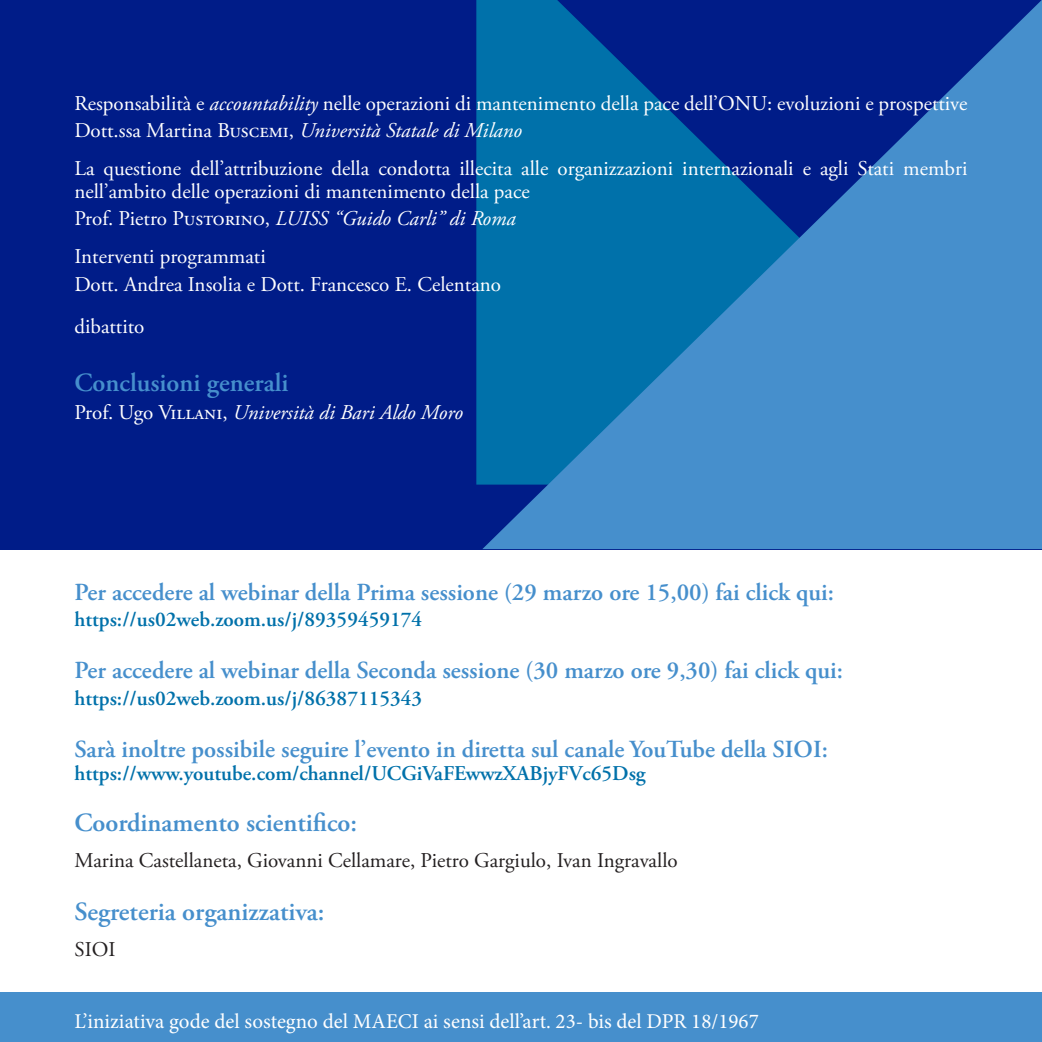
<style>
.page{position:relative;width:1042px;height:1042px;background:#fff}
.page>*{position:absolute;margin:0;border:0;box-sizing:border-box;transform-origin:0 0}
.Sessione{font:600 26.25px "Adobe Garamond Pro";color:#468fcc}
.Sessione-2{font:600 24.5px "Adobe Garamond Pro";color:#468fcc}
.t1{font:21px/22.8px "Adobe Garamond Pro";color:#fff}
.t2{font:italic 21px "Adobe Garamond Pro";color:#fff}
.Sessione-3{font:600 21px "Adobe Garamond Pro";color:#0071aa}
.t3{font:21px "Adobe Garamond Pro";letter-spacing:-.005em;color:#231f20}
.t4{font:21px "Minion Pro";color:#fff}
.s1{font-style:italic}
.s2{font-style:normal}
</style>
<div class="page">
<div style="left:0;top:0;width:1042px;height:549px;background:#001c88"></div>
<svg style="left:482px;top:0;width:560px;height:549px"></svg>
<div style="left:0;top:992px;width:1042px;height:50px;background:#468fcc"></div>
<p class="t1" style="left:74px;top:92px;width:894px">Responsabilità e <span class="s1">accountability</span> nelle operazioni di mantenimento della pace dell’ONU: evoluzioni e prospettive</p>
<p class="t2" style="left:74px;top:118px;width:449px"><span class="s2">Dott.ssa Martina Buscemi,</span> Università Statale di Milano</p>
<p class="t1" style="left:74px;top:158px;width:894px">La questione dell’attribuzione della condotta illecita alle organizzazioni internazionali e agli Stati membri nell’ambito delle operazioni di mantenimento della pace</p>
<p class="t2" style="left:74px;top:206px;width:443px"><span class="s2">Prof. Pietro Pustorino,</span> LUISS “Guido Carli” di Roma</p>
<p class="t1" style="left:74px;top:246px;width:193px">Interventi programmati</p>
<p class="t1" style="left:74px;top:273px;width:428px">Dott. Andrea Insolia e Dott. Francesco E. Celentano</p>
<p class="t1" style="left:74px;top:316px;width:72px">dibattito</p>
<p class="Sessione" style="left:74px;top:368px;width:216px">Conclusioni generali</p>
<p class="t2" style="left:74px;top:399px;width:390px"><span class="s2">Prof. Ugo Villani,</span> Università di Bari Aldo Moro</p>
<p class="Sessione-2" style="left:74px;top:578px;width:761px">Per accedere al webinar della Prima sessione (29 marzo ore 15,00) fai click qui:</p>
<p class="Sessione-3" style="left:74px;top:607px;width:349px">https://us02web.zoom.us/j/89359459174</p>
<p class="Sessione-2" style="left:74px;top:656px;width:770px">Per accedere al webinar della Seconda sessione (30 marzo ore 9,30) fai click qui:</p>
<p class="Sessione-3" style="left:74px;top:686px;width:349px">https://us02web.zoom.us/j/86387115343</p>
<p class="Sessione-2" style="left:74px;top:735px;width:755px">Sarà inoltre possibile seguire l’evento in diretta sul canale YouTube della SIOI:</p>
<p class="Sessione-3" style="left:74px;top:761px;width:573px">https://www.youtube.com/channel/UCGiVaFEwwzXABjyFVc65Dsg</p>
<p class="Sessione" style="left:74px;top:807px;width:284px">Coordinamento scientifico:</p>
<p class="t3" style="left:74px;top:848px;width:605px">Marina Castellaneta, Giovanni Cellamare, Pietro Gargiulo, Ivan Ingravallo</p>
<p class="Sessione" style="left:74px;top:896px;width:252px">Segreteria organizzativa:</p>
<p class="t3" style="left:74px;top:937px;width:43px">SIOI</p>
<p class="t4" style="left:74px;top:1007px;width:686px">L’iniziativa gode del sostegno del MAECI ai sensi dell’art. 23- bis del DPR 18/1967</p>
</div>
